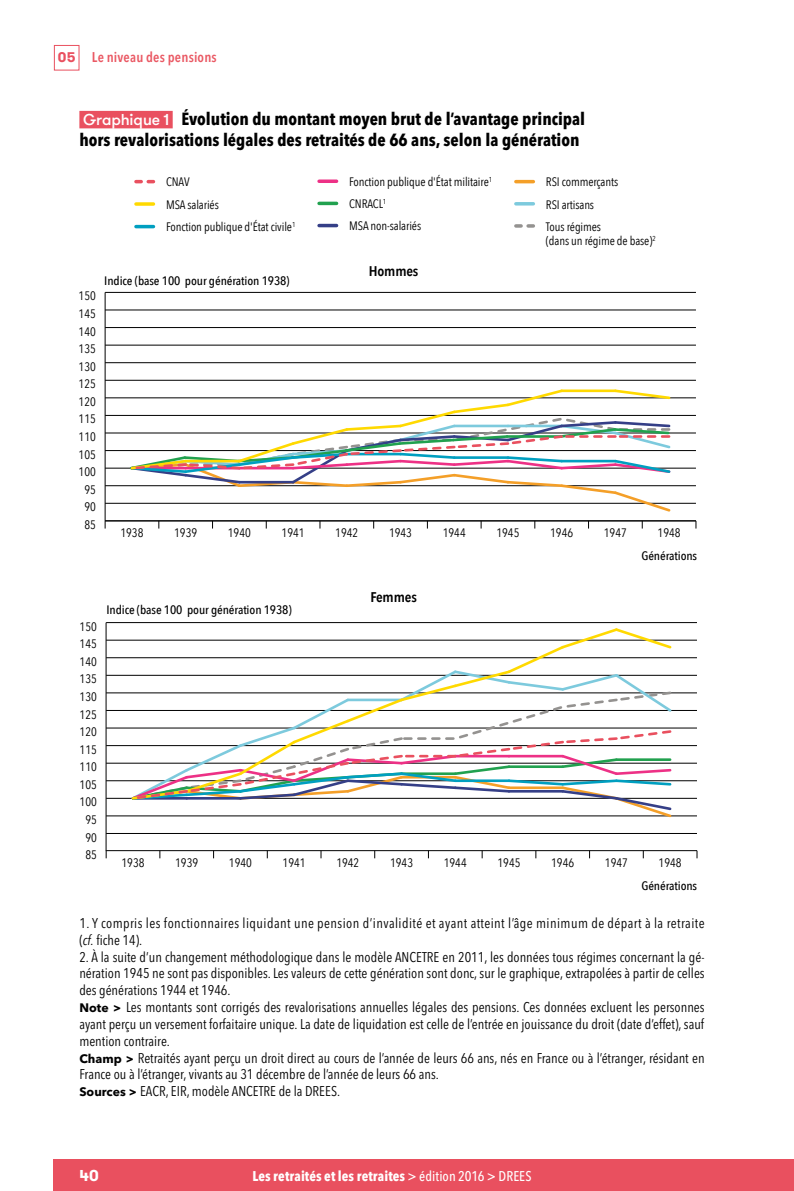
<style>
.page{position:relative;width:794px;height:1191px;background:#fff}
.page>*{position:absolute;margin:0;border:0;box-sizing:border-box;transform-origin:0 0}
.HT_titre{font:700 condensed 17.5px/21px "Avenir Next LT Pro";color:#000}
.t1{font:700 15.75px "GT Walsheim";color:#fff}
.NOTE_CHAMP_SOURCES_L{font:condensed 14px/16.8px "Avenir Next LT Pro";color:#000;text-align:justify}
.HT_sources{font:condensed 14px/16.8px "Avenir Next LT Pro";letter-spacing:.03em;color:#000}
.t2{font:700 condensed 14px "Avenir Next LT Pro";letter-spacing:.01em;color:#fff}
.t3{font:600 condensed 14px "Avenir Next LT Pro";letter-spacing:.015em;color:#ea5964}
.t4{font:600 14px "Avenir Next Condensed";letter-spacing:-.01em;color:#000;scale:1.06 1}
.t5{font:12.25px/22.4px "Avenir Next Condensed";letter-spacing:-.01em;color:#000}
.t6{font:500 12.25px "Avenir Next Condensed";letter-spacing:-.01em;color:#000;scale:1.06 1}
.s1{font-family:"GT Walsheim Pro Trial";font-weight:700;font-stretch:normal;color:#e9505f}
.s2{font-family:"GT Walsheim";font-weight:500;font-stretch:normal;font-size:15.75px;color:#fff}
.s3{font-style:italic}
.s4{font-weight:700;font-stretch:normal;font-size:12.25px}
.s5{font-weight:500}
</style>
<div class="page">
<div style="left:54px;top:45px;width:25px;height:25px;border:1px solid #e9505f"></div>
<div style="left:54px;top:1159px;width:740px;height:32px;background:#e9505f"></div>
<div style="left:79px;top:111px;width:94px;height:17px;background:#e9505f"></div>
<svg style="left:516px;top:224px;width:17px;height:4px"></svg>
<hr style="left:516px;top:180px;width:17px;height:3px;background:#f49f28">
<hr style="left:516px;top:202px;width:17px;height:3px;background:#7dcadd">
<svg style="left:136px;top:180px;width:17px;height:3px"></svg>
<svg style="left:136px;top:202px;width:17px;height:4px"></svg>
<hr style="left:136px;top:225px;width:17px;height:3px;background:#009fc0">
<hr style="left:319px;top:224px;width:17px;height:3px;background:#353f87">
<hr style="left:319px;top:202px;width:17px;height:3px;background:#21a14f">
<svg style="left:319px;top:179px;width:17px;height:4px"></svg>
<hr style="left:105px;top:292px;width:1px;height:229px;background:#000">
<hr style="left:105px;top:520px;width:591px;height:1px;background:#000">
<hr style="left:105px;top:503px;width:591px;height:1px;background:#000">
<hr style="left:105px;top:485px;width:591px;height:1px;background:#000">
<hr style="left:105px;top:468px;width:591px;height:1px;background:#000">
<hr style="left:105px;top:450px;width:591px;height:1px;background:#000">
<hr style="left:105px;top:433px;width:591px;height:1px;background:#000">
<hr style="left:105px;top:415px;width:591px;height:1px;background:#000">
<hr style="left:105px;top:397px;width:591px;height:1px;background:#000">
<hr style="left:105px;top:380px;width:591px;height:1px;background:#000">
<hr style="left:105px;top:362px;width:591px;height:1px;background:#000">
<hr style="left:105px;top:345px;width:591px;height:1px;background:#000">
<hr style="left:105px;top:327px;width:591px;height:1px;background:#000">
<hr style="left:105px;top:310px;width:591px;height:1px;background:#000">
<hr style="left:105px;top:292px;width:591px;height:1px;background:#000">
<svg style="left:128px;top:389px;width:544px;height:123px"></svg>
<hr style="left:106px;top:850px;width:591px;height:1px;background:#000">
<hr style="left:106px;top:622px;width:1px;height:229px;background:#000">
<hr style="left:106px;top:833px;width:591px;height:1px;background:#000">
<hr style="left:106px;top:815px;width:591px;height:1px;background:#000">
<hr style="left:106px;top:798px;width:591px;height:1px;background:#000">
<hr style="left:106px;top:780px;width:591px;height:1px;background:#000">
<hr style="left:106px;top:763px;width:591px;height:1px;background:#000">
<hr style="left:106px;top:745px;width:591px;height:1px;background:#000">
<hr style="left:106px;top:727px;width:591px;height:1px;background:#000">
<hr style="left:106px;top:710px;width:591px;height:1px;background:#000">
<hr style="left:106px;top:692px;width:591px;height:1px;background:#000">
<hr style="left:106px;top:675px;width:591px;height:1px;background:#000">
<hr style="left:106px;top:657px;width:591px;height:1px;background:#000">
<hr style="left:106px;top:640px;width:591px;height:1px;background:#000">
<hr style="left:106px;top:622px;width:591px;height:1px;background:#000">
<svg style="left:129px;top:628px;width:545px;height:190px"></svg>
<p class="t3" style="left:58px;top:49px;width:160px"><span class="s1">05</span> Le niveau des pensions</p>
<p class="HT_titre" style="left:79px;top:108px;width:507px"><span class="s2">Graphique 1</span> Évolution du montant moyen brut de l’avantage principal hors revalorisations légales des retraités de 66 ans, selon la génération</p>
<p class="t5" style="left:79px;top:284px;width:19px">150</p>
<p class="t5" style="left:79px;top:302px;width:19px">145</p>
<p class="t5" style="left:79px;top:319px;width:19px">140</p>
<p class="t5" style="left:79px;top:337px;width:19px">135</p>
<p class="t5" style="left:79px;top:355px;width:19px">130</p>
<p class="t5" style="left:79px;top:372px;width:19px">125</p>
<p class="t5" style="left:79px;top:390px;width:19px">120</p>
<p class="t5" style="left:79px;top:407px;width:19px">115</p>
<p class="t5" style="left:79px;top:425px;width:19px">110</p>
<p class="t5" style="left:79px;top:442px;width:19px">105</p>
<p class="t5" style="left:79px;top:460px;width:19px">100</p>
<p class="t5" style="left:84px;top:478px;width:13px">95</p>
<p class="t5" style="left:84px;top:495px;width:13px">90</p>
<p class="t5" style="left:84px;top:513px;width:13px">85</p>
<p class="t5" style="left:166px;top:170px;width:131px">CNAV<br>MSA salariés<br>Fonction publique d'État civile<sup>1</sup></p>
<p class="t6" style="left:104px;top:273px;width:176px">Indice (base 100 pour génération 1938)</p>
<p class="t5" style="left:349px;top:170px;width:144px">Fonction publique d'État militaire<sup>1</sup></p>
<p class="t5" style="left:349px;top:192px;width:39px">CNRACL<sup>1</sup></p>
<p class="t5" style="left:349px;top:214px;width:73px">MSA non-salariés</p>
<p class="t4" style="left:369px;top:259px;width:48px">Hommes</p>
<p class="t5" style="left:546px;top:170px;width:74px">RSI commerçants<br>RSI artisans</p>
<p class="t5" style="left:546px;top:218px;width:111px;line-height:14.7px">Tous régimes<br>(dans un régime de base)<sup>2</sup></p>
<p class="t5" style="left:120px;top:521px;width:25px">1938</p>
<p class="t5" style="left:174px;top:521px;width:25px">1939</p>
<p class="t5" style="left:228px;top:521px;width:25px">1940</p>
<p class="t5" style="left:282px;top:521px;width:25px">1941</p>
<p class="t5" style="left:335px;top:521px;width:25px">1942</p>
<p class="t5" style="left:389px;top:521px;width:25px">1943</p>
<p class="t5" style="left:443px;top:521px;width:25px">1944</p>
<p class="t5" style="left:496px;top:521px;width:25px">1945</p>
<p class="t5" style="left:550px;top:521px;width:25px">1946</p>
<p class="t5" style="left:604px;top:521px;width:25px">1947</p>
<p class="t5" style="left:657px;top:521px;width:25px">1948</p>
<p class="t6" style="left:641px;top:549px;width:54px">Générations</p>
<p class="t5" style="left:80px;top:614px;width:19px">150</p>
<p class="t5" style="left:80px;top:632px;width:19px">145</p>
<p class="t5" style="left:80px;top:649px;width:19px">140</p>
<p class="t5" style="left:80px;top:667px;width:19px">135</p>
<p class="t5" style="left:80px;top:685px;width:19px">130</p>
<p class="t5" style="left:80px;top:702px;width:19px">125</p>
<p class="t5" style="left:80px;top:720px;width:19px">120</p>
<p class="t5" style="left:80px;top:737px;width:19px">115</p>
<p class="t5" style="left:80px;top:755px;width:19px">110</p>
<p class="t5" style="left:80px;top:772px;width:19px">105</p>
<p class="t5" style="left:80px;top:790px;width:19px">100</p>
<p class="t5" style="left:85px;top:808px;width:13px">95</p>
<p class="t5" style="left:85px;top:825px;width:13px">90</p>
<p class="t5" style="left:85px;top:843px;width:13px">85</p>
<p class="t6" style="left:106px;top:602px;width:176px">Indice (base 100 pour génération 1938)</p>
<p class="t4" style="left:370px;top:585px;width:45px">Femmes</p>
<p class="t5" style="left:121px;top:851px;width:25px">1938</p>
<p class="t5" style="left:175px;top:851px;width:25px">1939</p>
<p class="t5" style="left:229px;top:851px;width:25px">1940</p>
<p class="t5" style="left:283px;top:851px;width:25px">1941</p>
<p class="t5" style="left:336px;top:851px;width:25px">1942</p>
<p class="t5" style="left:390px;top:851px;width:25px">1943</p>
<p class="t5" style="left:444px;top:851px;width:25px">1944</p>
<p class="t5" style="left:497px;top:851px;width:25px">1945</p>
<p class="t5" style="left:551px;top:851px;width:25px">1946</p>
<p class="t5" style="left:605px;top:851px;width:25px">1947</p>
<p class="t5" style="left:658px;top:851px;width:25px">1948</p>
<p class="t6" style="left:641px;top:878px;width:54px">Générations</p>
<p class="HT_sources" style="left:79px;top:914px;width:627px">1. Y compris les fonctionnaires liquidant une pension d’invalidité et ayant atteint l’âge minimum de départ à la retraite (<span class="s3">cf.</span> fiche 14).</p>
<p class="HT_sources" style="left:79px;top:948px;width:627px;text-align:justify">2. À la suite d’un changement méthodologique dans le modèle ANCETRE en 2011, les données tous régimes concernant la gé&shy;nération 1945 ne sont pas disponibles. Les valeurs de cette génération sont donc, sur le graphique, extrapolées à partir de celles des générations 1944 et 1946.</p>
<p class="NOTE_CHAMP_SOURCES_L" style="left:79px;top:998px;width:627px"><span class="s4">Note &gt;</span> Les montants sont corrigés des revalorisations annuelles légales des pensions. Ces données excluent les personnes ayant perçu un versement forfaitaire unique. La date de liquidation est celle de l’entrée en jouissance du droit (date d’effet), sauf mention contraire.</p>
<p class="NOTE_CHAMP_SOURCES_L" style="left:79px;top:1049px;width:626px"><span class="s4">Champ &gt;</span> Retraités ayant perçu un droit direct au cours de l’année de leurs 66 ans, nés en France ou à l’étranger, résidant en<br>France ou à l’étranger, vivants au 31 décembre de l’année de leurs 66 ans.</p>
<p class="NOTE_CHAMP_SOURCES_L" style="left:79px;top:1082px;width:260px"><span class="s4">Sources &gt;</span> EACR, EIR, modèle ANCETRE de la DREES.</p>
<p class="t1" style="left:79px;top:1165px;width:21px">40</p>
<p class="t2" style="left:252px;top:1167px;width:281px">Les retraités et les retraites <span class="s5">&gt; édition 2016 &gt; DREES</span></p>
</div>
